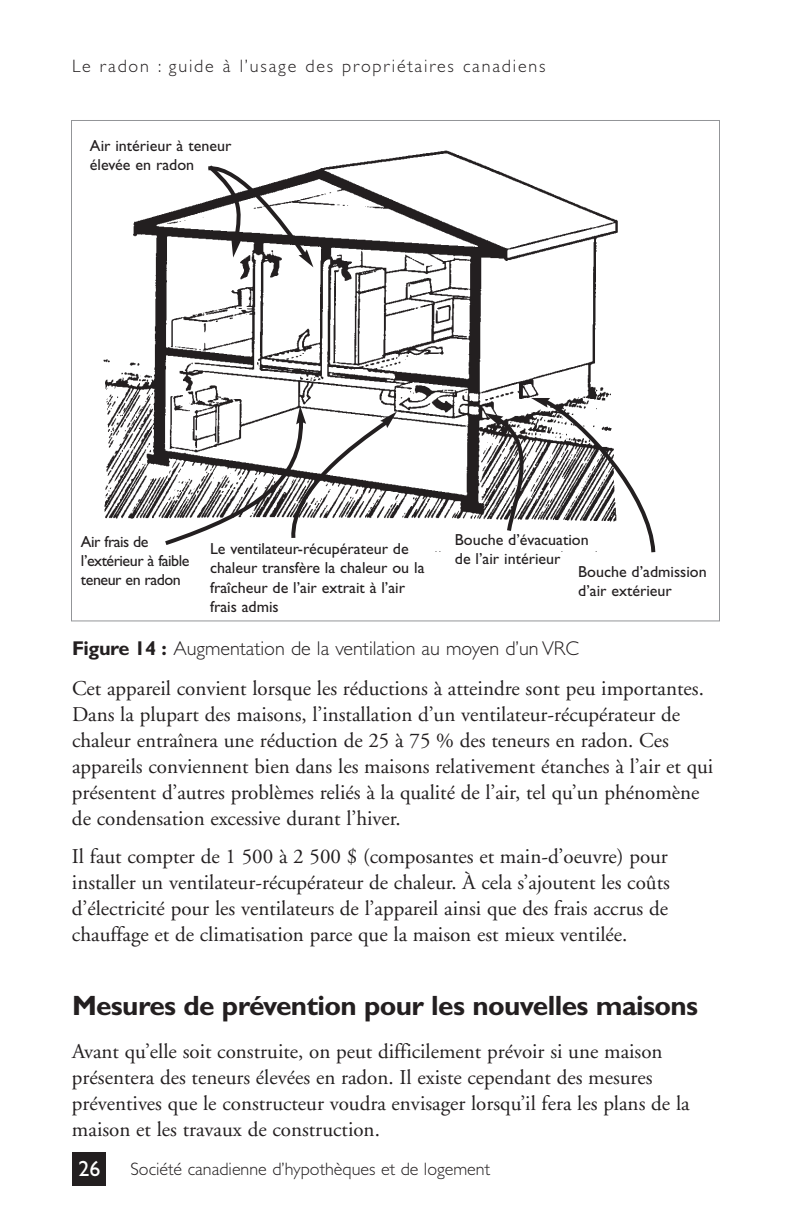
<style>
.page{position:relative;width:792px;height:1224px;background:#fff}
.page>*{position:absolute;margin:0;border:0;box-sizing:border-box;transform-origin:0 0}
.t1{font:700 28px "Gill Sans Std";letter-spacing:-.02em;color:#231f20}
.t2{font:22px "Gill Sans Std";color:#fff}
.t3{font:21px/26px "Adobe Garamond";color:#231f20}
.t4{font:300 20px "Gill Sans Std";color:#231f20}
.t5{font:300 18px "Gill Sans Std";letter-spacing:.1em;color:#231f20}
.t6{font:300 18px "Gill Sans Std";color:#231f20}
.t7{font:16px/19.2px "Gill Sans Std";color:#231f20}
.t8{font:16px/19.2px "Gill Sans Std";letter-spacing:-.03em;color:#231f20}
.s1{font-weight:700}
</style>
<div class="page">
<div style="left:72px;top:1152px;width:34px;height:34px;background:#231f20"></div>
<img style="left:103px;top:150px;width:515px;height:370px">
<svg style="left:485px;top:397px;width:171px;height:156px"></svg>
<svg style="left:161px;top:406px;width:236px;height:139px"></svg>
<svg style="left:204px;top:161px;width:109px;height:106px"></svg>
<p class="t5" style="left:72px;top:59px;width:475px">Le radon : guide à l’usage des propriétaires canadiens</p>
<p class="t7" style="left:90px;top:138px;width:143px">Air intérieur à teneur élevée en radon</p>
<p class="t8" style="left:81px;top:533px;width:110px">Air frais de l’extérieur à faible teneur en radon</p>
<p class="t7" style="left:210px;top:541px;width:216px">Le ventilateur-récupérateur de chaleur transfère la chaleur ou la fraîcheur de l’air extrait à l’air frais admis</p>
<p class="t7" style="left:455px;top:532px;width:135px">Bouche d’évacuation de l’air intérieur</p>
<p class="t7" style="left:578px;top:564px;width:130px">Bouche d’admission d’air extérieur</p>
<p class="t4" style="left:72px;top:640px;width:508px"><span class="s1">Figure 14 :</span> Augmentation de la ventilation au moyen d’un VRC</p>
<p class="t3" style="left:72px;top:678px;width:643px">Cet appareil convient lorsque les réductions à atteindre sont peu importantes.<br>Dans la plupart des maisons, l’installation d’un ventilateur-récupérateur de chaleur entraînera une réduction de 25 à 75 % des teneurs en radon. Ces appareils conviennent bien dans les maisons relativement étanches à l’air et qui présentent d’autres problèmes reliés à la qualité de l’air, tel qu’un phénomène de condensation excessive durant l’hiver.</p>
<p class="t3" style="left:72px;top:845px;width:599px;text-align:justify">Il faut compter de 1 500 à 2 500 $ (composantes et main-d’oeuvre) pour installer un ventilateur-récupérateur de chaleur. À cela s’ajoutent les coûts d’électricité pour les ventilateurs de l’appareil ainsi que des frais accrus de chauffage et de climatisation parce que la maison est mieux ventilée.</p>
<h1 class="t1" style="left:72px;top:995px;width:628px">Mesures de prévention pour les nouvelles maisons</h1>
<p class="t3" style="left:72px;top:1041px;width:619px">Avant qu’elle soit construite, on peut difficilement prévoir si une maison présentera des teneurs élevées en radon. Il existe cependant des mesures préventives que le constructeur voudra envisager lorsqu’il fera les plans de la maison et les travaux de construction.</p>
<p class="t2" style="left:78px;top:1160px;width:23px">26</p>
<p class="t6" style="left:130px;top:1162px;width:361px">Société canadienne d’hypothèques et de logement</p>
</div>
